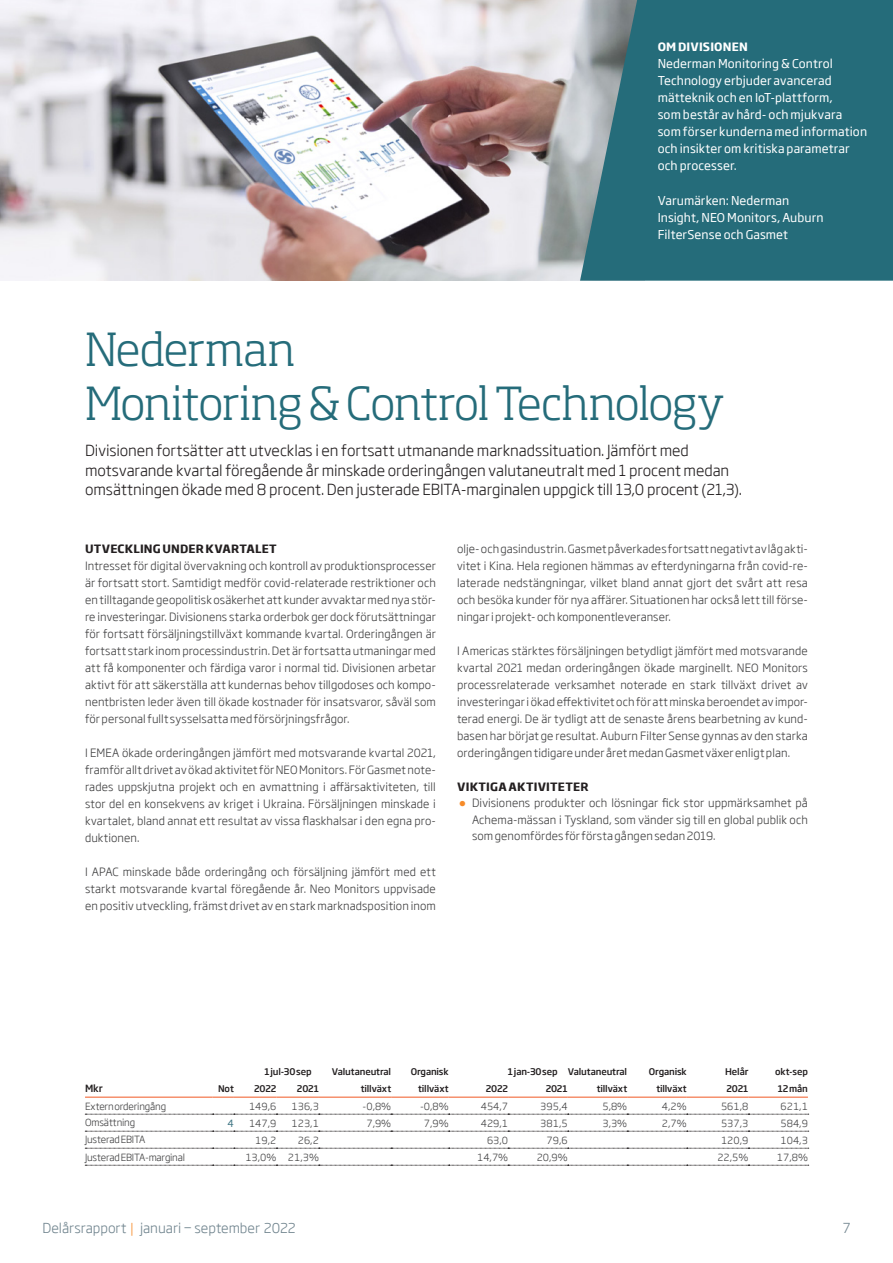
<style>
.page{position:relative;width:893px;height:1263px;background:#fff}
.page>*{position:absolute;margin:0;border:0;box-sizing:border-box;transform-origin:0 0}
.Rubrik_1{font:300 45px/54px "Soho Std";letter-spacing:-.025em;color:#256c7a}
.Ingress{font:300 15px/19.5px "Soho Gothic Std";letter-spacing:-.005em;color:#231f20}
.t1{font:300 13.5px "Soho Gothic Std";color:#70848e}
.Brödtext_-_ej_baslin{font:12px/17px "Soho Gothic Std";letter-spacing:.005em;color:#fff}
.Brödtext{font:300 11.25px/17px "Soho Gothic Std";letter-spacing:.01em;color:#3e3e3f;text-align:justify}
.Underrubrik_1{font:700 11.25px "Soho Gothic Std";letter-spacing:.015em;color:#231f20}
.Underrubrik_1-2{font:700 11.25px "Soho Gothic Std";letter-spacing:.015em;color:#fff}
.Tabell_-_höger{font:300 9.75px "Soho Gothic Std";color:#3e3e3f}
.Tabell_-_vänster{font:300 9.75px "Soho Gothic Std";letter-spacing:-.02em;color:#3e3e3f}
.Tabellhuvud_-_vänste{font:500 9.75px "Soho Gothic Std";color:#231f20}
.Notsiffra{font:9.75px "Soho Gothic Std";color:#407684}
.Tabellhuvud_-_höger{font:500 9px "Soho Gothic Std";letter-spacing:-.015em;color:#231f20}
.s1{font-size:20.25px;color:#f68b29}
.s2{color:#f7953c}
</style>
<div class="page">
<img style="left:0;top:0;width:580px;height:281px">
<svg style="left:580px;top:0;width:313px;height:281px;background:#30717e"></svg>
<svg style="left:85px;top:1114px;width:724px;height:1px"></svg>
<svg style="left:85px;top:1131px;width:724px;height:1px"></svg>
<svg style="left:85px;top:1148px;width:724px;height:1px"></svg>
<svg style="left:85px;top:1165px;width:724px;height:1px"></svg>
<svg style="left:213px;top:1097px;width:21px;height:1px"></svg>
<hr style="left:234px;top:1097px;width:42px;height:1px;background:#f15924">
<hr style="left:276px;top:1097px;width:43px;height:1px;background:#f15924">
<hr style="left:319px;top:1097px;width:72px;height:1px;background:#f15924">
<hr style="left:391px;top:1097px;width:58px;height:1px;background:#f15924">
<hr style="left:449px;top:1097px;width:59px;height:1px;background:#f15924">
<hr style="left:508px;top:1097px;width:60px;height:1px;background:#f15924">
<hr style="left:568px;top:1097px;width:59px;height:1px;background:#f15924">
<hr style="left:627px;top:1097px;width:60px;height:1px;background:#f15924">
<hr style="left:687px;top:1097px;width:61px;height:1px;background:#f15924">
<hr style="left:748px;top:1097px;width:60px;height:1px;background:#f15924">
<hr style="left:85px;top:1097px;width:128px;height:1px;background:#f15924">
<p class="Underrubrik_1-2" style="left:658px;top:39px;width:91px">OM DIVISIONEN</p>
<p class="Brödtext_-_ej_baslin" style="left:658px;top:55px;width:211px">Nederman Monitoring &amp; Control<br>Technology erbjuder avancerad mätteknik och en IoT-plattform,<br>som består av hård- och mjukvara som förser kunderna med information och insikter om kritiska parametrar och processer.</p>
<p class="Brödtext_-_ej_baslin" style="left:658px;top:192px;width:167px">Varumärken: Nederman<br>Insight, NEO Monitors, Auburn<br>FilterSense och Gasmet</p>
<p class="Rubrik_1" style="left:85px;top:322px;width:641px">Nederman<br>Monitoring &amp; Control Technology</p>
<p class="Ingress" style="left:85px;top:441px;width:659px">Divisionen fortsätter att utvecklas i en fortsatt utmanande marknadssituation. Jämfört med motsvarande kvartal föregående år minskade orderingången valutaneutralt med 1 procent medan omsättningen ökade med 8 procent. Den justerade EBITA-marginalen uppgick till 13,0 procent (21,3).</p>
<p class="Underrubrik_1" style="left:85px;top:541px;width:193px">UTVECKLING UNDER KVARTALET</p>
<p class="Brödtext" style="left:85px;top:557px;width:352px">Intresset för digital övervakning och kontroll av produktionsprocesser är fortsatt stort. Samtidigt medför covid-relaterade restriktioner och en tilltagande geopolitisk osäkerhet att kunder avvaktar med nya stör&shy;re investeringar. Divisionens starka orderbok ger dock förutsättningar för fortsatt försäljningstillväxt kommande kvartal. Orderingången är fortsatt stark inom processindustrin. Det är fortsatta utmaningar med att få komponenter och färdiga varor i normal tid. Divisionen arbetar aktivt för att säkerställa att kundernas behov tillgodoses och kompo&shy;nentbristen leder även till ökade kostnader för insatsvaror, såväl som för personal fullt sysselsatta med försörjningsfrågor.</p>
<p class="Brödtext" style="left:85px;top:744px;width:352px">I EMEA ökade orderingången jämfört med motsvarande kvartal 2021, framför allt drivet av ökad aktivitet för NEO Monitors. För Gasmet note&shy;rades uppskjutna projekt och en avmattning i affärsaktiviteten, till stor del en konsekvens av kriget i Ukraina. Försäljningen minskade i kvartalet, bland annat ett resultat av vissa flaskhalsar i den egna pro&shy;duktionen.</p>
<p class="Brödtext" style="left:85px;top:863px;width:352px">I APAC minskade både orderingång och försäljning jämfört med ett starkt motsvarande kvartal föregående år. Neo Monitors uppvisade en positiv utveckling, främst drivet av en stark marknadsposition inom</p>
<p class="Brödtext" style="left:457px;top:540px;width:352px">olje- och gasindustrin. Gasmet påverkades fortsatt negativt av låg akti&shy;vitet i Kina. Hela regionen hämmas av efterdyningarna från covid-re&shy;laterade nedstängningar, vilket bland annat gjort det svårt att resa och besöka kunder för nya affärer. Situationen har också lett till förse&shy;ningar i projekt- och komponentleveranser.</p>
<p class="Brödtext" style="left:457px;top:642px;width:352px">I Americas stärktes försäljningen betydligt jämfört med motsvarande kvartal 2021 medan orderingången ökade marginellt. NEO Monitors processrelaterade verksamhet noterade en stark tillväxt drivet av investeringar i ökad effektivitet och för att minska beroendet av impor&shy;terad energi. De är tydligt att de senaste årens bearbetning av kund&shy;basen har börjat ge resultat. Auburn Filter Sense gynnas av den starka orderingången tidigare under året medan Gasmet växer enligt plan.</p>
<p class="Underrubrik_1" style="left:457px;top:779px;width:133px">VIKTIGA AKTIVITETER</p>
<p class="Brödtext" style="left:472px;top:795px;width:337px;line-height:16.5px;text-indent:-15px"><span class="s1">•</span> Divisionens produkter och lösningar fick stor uppmärksamhet på Achema-mässan i Tyskland, som vänder sig till en global publik och som genomfördes för första gången sedan 2019.</p>
<p class="Tabellhuvud_-_höger" style="left:265px;top:1066px;width:49px">1 jul-30 sep</p>
<p class="Tabellhuvud_-_höger" style="left:332px;top:1066px;width:61px">Valutaneutral</p>
<p class="Tabellhuvud_-_höger" style="left:411px;top:1066px;width:39px">Organisk</p>
<p class="Tabellhuvud_-_höger" style="left:508px;top:1066px;width:51px">1 jan-30 sep</p>
<p class="Tabellhuvud_-_höger" style="left:568px;top:1066px;width:61px">Valutaneutral</p>
<p class="Tabellhuvud_-_höger" style="left:649px;top:1066px;width:39px">Organisk</p>
<p class="Tabellhuvud_-_höger" style="left:725px;top:1066px;width:25px">Helår</p>
<p class="Tabellhuvud_-_höger" style="left:775px;top:1066px;width:34px">okt-sep</p>
<p class="Tabellhuvud_-_vänste" style="left:85px;top:1082px;width:19px">Mkr</p>
<p class="Tabellhuvud_-_höger" style="left:218px;top:1083px;width:17px">Not</p>
<p class="Tabellhuvud_-_höger" style="left:254px;top:1083px;width:24px">2022</p>
<p class="Tabellhuvud_-_höger" style="left:297px;top:1083px;width:23px">2021</p>
<p class="Tabellhuvud_-_höger" style="left:361px;top:1083px;width:32px">tillväxt</p>
<p class="Tabellhuvud_-_höger" style="left:418px;top:1083px;width:32px">tillväxt</p>
<p class="Tabellhuvud_-_höger" style="left:486px;top:1083px;width:24px">2022</p>
<p class="Tabellhuvud_-_höger" style="left:546px;top:1083px;width:23px">2021</p>
<p class="Tabellhuvud_-_höger" style="left:597px;top:1083px;width:32px">tillväxt</p>
<p class="Tabellhuvud_-_höger" style="left:656px;top:1083px;width:32px">tillväxt</p>
<p class="Tabellhuvud_-_höger" style="left:726px;top:1083px;width:23px">2021</p>
<p class="Tabellhuvud_-_höger" style="left:778px;top:1083px;width:32px">12 mån</p>
<p class="Tabell_-_vänster" style="left:85px;top:1100px;width:83px">Extern orderingång</p>
<p class="Tabell_-_höger" style="left:249px;top:1100px;width:29px">149,6</p>
<p class="Tabell_-_höger" style="left:292px;top:1100px;width:29px">136,3</p>
<p class="Tabell_-_höger" style="left:363px;top:1100px;width:30px">-0,8%</p>
<p class="Tabell_-_höger" style="left:420px;top:1100px;width:30px">-0,8%</p>
<p class="Tabell_-_höger" style="left:481px;top:1100px;width:29px">454,7</p>
<p class="Tabell_-_höger" style="left:540px;top:1100px;width:29px">395,4</p>
<p class="Tabell_-_höger" style="left:602px;top:1100px;width:26px">5,8%</p>
<p class="Tabell_-_höger" style="left:662px;top:1100px;width:26px">4,2%</p>
<p class="Tabell_-_höger" style="left:721px;top:1100px;width:29px">561,8</p>
<p class="Tabell_-_höger" style="left:781px;top:1100px;width:29px">621,1</p>
<p class="Tabell_-_vänster" style="left:85px;top:1117px;width:52px">Omsättning</p>
<p class="Notsiffra" style="left:227px;top:1117px;width:8px">4</p>
<p class="Tabell_-_höger" style="left:249px;top:1117px;width:29px">147,9</p>
<p class="Tabell_-_höger" style="left:292px;top:1117px;width:29px">123,1</p>
<p class="Tabell_-_höger" style="left:366px;top:1117px;width:26px">7,9%</p>
<p class="Tabell_-_höger" style="left:424px;top:1117px;width:26px">7,9%</p>
<p class="Tabell_-_höger" style="left:481px;top:1117px;width:29px">429,1</p>
<p class="Tabell_-_höger" style="left:540px;top:1117px;width:29px">381,5</p>
<p class="Tabell_-_höger" style="left:602px;top:1117px;width:26px">3,3%</p>
<p class="Tabell_-_höger" style="left:662px;top:1117px;width:26px">2,7%</p>
<p class="Tabell_-_höger" style="left:721px;top:1117px;width:29px">537,3</p>
<p class="Tabell_-_höger" style="left:781px;top:1117px;width:29px">584,9</p>
<p class="Tabell_-_vänster" style="left:85px;top:1134px;width:62px">Justerad EBITA</p>
<p class="Tabell_-_höger" style="left:255px;top:1134px;width:23px">19,2</p>
<p class="Tabell_-_höger" style="left:298px;top:1134px;width:23px">26,2</p>
<p class="Tabell_-_höger" style="left:487px;top:1134px;width:23px">63,0</p>
<p class="Tabell_-_höger" style="left:547px;top:1134px;width:23px">79,6</p>
<p class="Tabell_-_höger" style="left:721px;top:1134px;width:29px">120,9</p>
<p class="Tabell_-_höger" style="left:780px;top:1134px;width:29px">104,3</p>
<p class="Tabell_-_vänster" style="left:85px;top:1151px;width:101px">Justerad EBITA-marginal</p>
<p class="Tabell_-_höger" style="left:245px;top:1151px;width:33px">13,0%</p>
<p class="Tabell_-_höger" style="left:288px;top:1151px;width:33px">21,3%</p>
<p class="Tabell_-_höger" style="left:477px;top:1151px;width:33px">14,7%</p>
<p class="Tabell_-_höger" style="left:537px;top:1151px;width:33px">20,9%</p>
<p class="Tabell_-_höger" style="left:717px;top:1151px;width:33px">22,5%</p>
<p class="Tabell_-_höger" style="left:777px;top:1151px;width:33px">17,8%</p>
<p class="t1" style="left:43px;top:1220px;width:255px">Delårsrapport <span class="s2">|</span> januari − september 2022</p>
<p class="t1" style="left:843px;top:1220px;width:9px">7</p>
</div>
